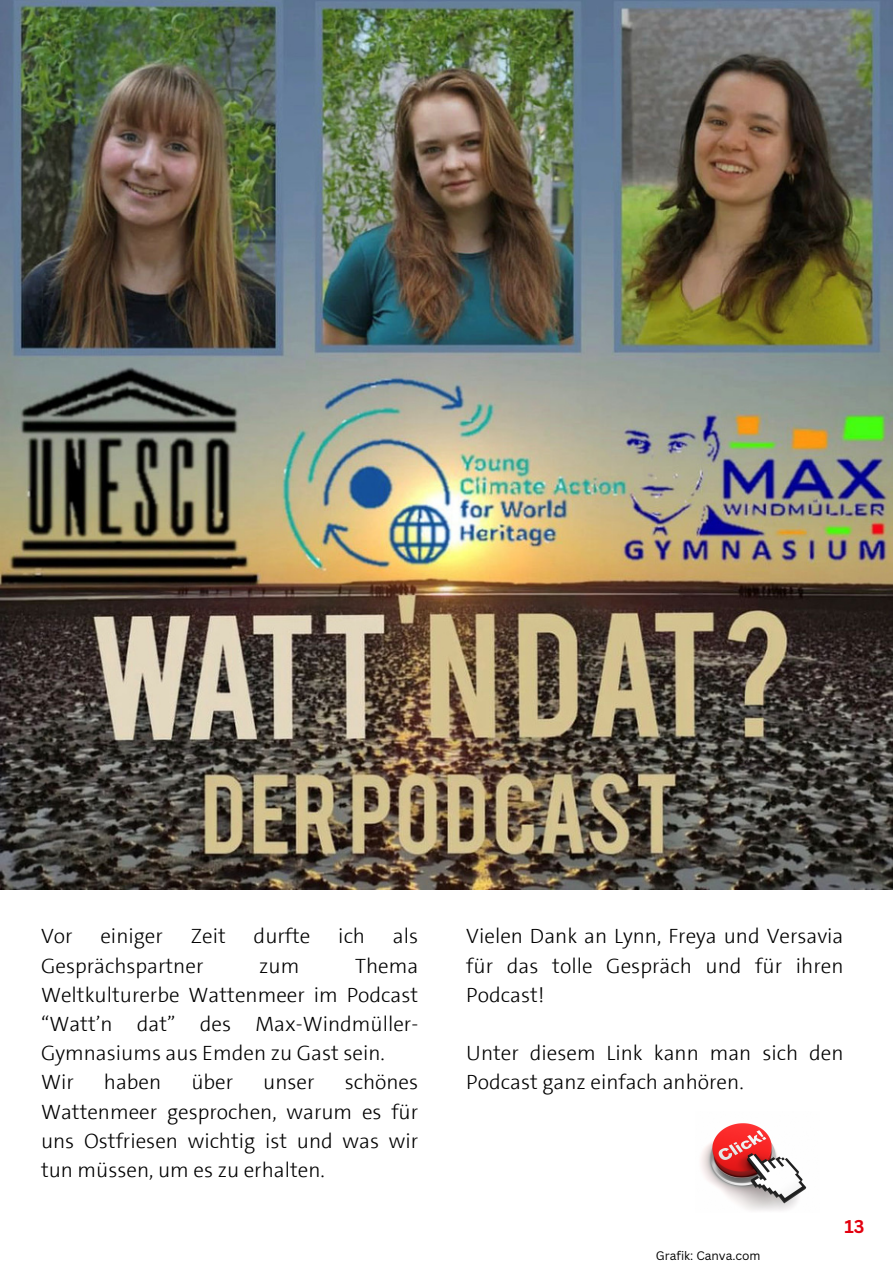
<style>
.page{position:relative;width:893px;height:1264px;background:#fff}
.page>*{position:absolute;margin:0;border:0;box-sizing:border-box;transform-origin:0 0}
.t1{font:300 21px/29.2px "SPD The Sans";color:#000;text-align:justify}
.t2{font:700 18px "Canva Sans";color:#e3000f}
.t3{font:12px "Canva Sans";color:#000}
</style>
<div class="page">
<img style="left:0;top:0;width:892px;height:889px">
<img style="left:701px;top:1123px;width:106px;height:88px">
<p class="t1" style="left:41px;top:921px;width:33px">Vor</p>
<p class="t1" style="left:100px;top:921px;width:64px">einiger</p>
<p class="t1" style="left:191px;top:921px;width:36px">Zeit</p>
<p class="t1" style="left:253px;top:921px;width:58px">durfte</p>
<p class="t1" style="left:338px;top:921px;width:28px">ich</p>
<p class="t1" style="left:393px;top:921px;width:27px">als</p>
<p class="t1" style="left:41px;top:951px;width:164px">Gesprächspartner</p>
<p class="t1" style="left:259px;top:951px;width:42px">zum</p>
<p class="t1" style="left:41px;top:951px;width:378px;text-indent:314px">Thema Weltkulturerbe Wattenmeer im Podcast “Watt’n dat” des Max-Windmüller-Gymnasiums aus Emden zu Gast sein.</p>
<p class="t1" style="left:41px;top:1067px;width:34px">Wir</p>
<p class="t1" style="left:104px;top:1067px;width:59px">haben</p>
<p class="t1" style="left:191px;top:1067px;width:43px">über</p>
<p class="t1" style="left:263px;top:1067px;width:53px">unser</p>
<p class="t1" style="left:41px;top:1067px;width:378px;text-indent:303px">schönes Wattenmeer gesprochen, warum es für uns Ostfriesen wichtig ist und was wir tun müssen, um es zu erhalten.</p>
<p class="t1" style="left:466px;top:921px;width:378px">Vielen Dank an Lynn, Freya und Versavia für das tolle Gespräch und für ihren Podcast!</p>
<p class="t1" style="left:466px;top:1038px;width:378px">Unter diesem Link kann man sich den<br>Podcast ganz einfach anhören.</p>
<p class="t3" style="left:655px;top:1246px;width:106px">Grafik: Canva.com</p>
<p class="t2" style="left:844px;top:1213px;width:22px">13</p>
</div>
